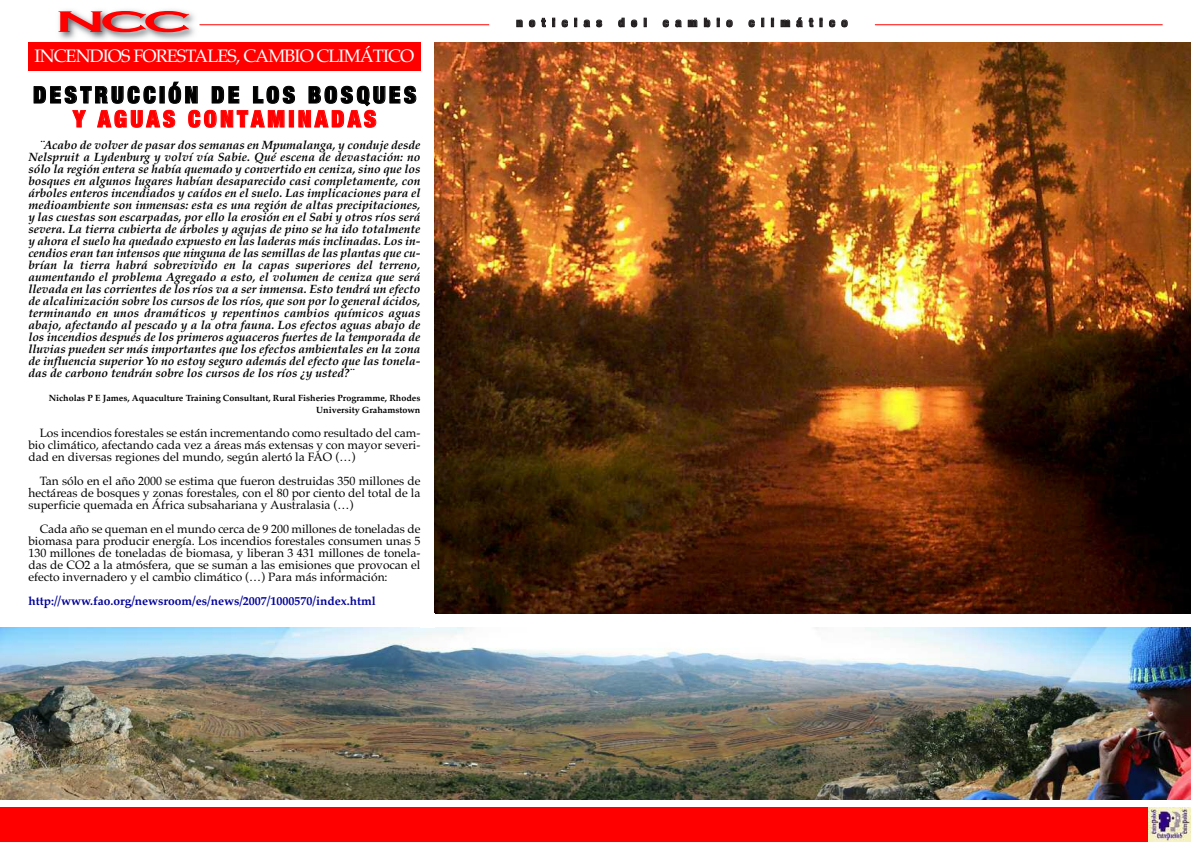
<style>
.page{position:relative;width:1191px;height:842px;background:#fff}
.page>*{position:absolute;margin:0;border:0;box-sizing:border-box;transform-origin:0 0}
.t1{font:900 condensed 23px "Helvetica Neue";letter-spacing:.15em;color:#000}
.t2{font:900 condensed 23px "Helvetica Neue";letter-spacing:.15em;color:#f00}
.t3{font:18px "Palatino";letter-spacing:-.05em;color:#fff}
.t4{font:italic 700 12px/12px "Palatino";color:#000;text-align:justify}
.t5{font:12px/12px "Palatino";color:#000;text-align:justify}
.t6{font:700 12px "Palatino";color:#009}
.t7{font:900 condensed 12px "Helvetica Neue";letter-spacing:.555em;color:#231f20}
.t8{font:700 9px/12px "Palatino";color:#000;text-align:right}
</style>
<div class="page">
<img style="left:435px;top:43px;width:755px;height:570px">
<img style="left:53px;top:9px;width:148px;height:34px">
<svg style="left:58px;top:11px;width:131px;height:21px;background:#e47374"></svg>
<div style="left:1px;top:807px;width:1190px;height:35px;background:#f00"></div>
<hr style="left:199px;top:24px;width:290px;height:1px;background:#f00">
<hr style="left:875px;top:24px;width:287px;height:1px;background:#f00">
<img style="left:1148px;top:807px;width:43px;height:35px">
<div style="left:28px;top:43px;width:392px;height:28px;background:#f00"></div>
<img style="left:0;top:628px;width:1190px;height:171px">
<h2 class="t3" style="left:35px;top:45px;width:381px">INCENDIOS FORESTALES, CAMBIO CLIMÁTICO</h2>
<h1 class="t1" style="left:33px;top:81px;width:385px">DESTRUCCIÓN DE LOS BOSQUES</h1>
<h1 class="t2" style="left:73px;top:105px;width:305px">Y AGUAS CONTAMINADAS</h1>
<p class="t4" style="left:28px;top:139px;width:393px;text-indent:11px">¨Acabo de volver de pasar dos semanas en Mpumalanga, y conduje desde Nelspruit a Lydenburg y volví vía Sabie. Qué escena de devastación: no sólo la región entera se había quemado y convertido en ceniza, sino que los bosques en algunos lugares habían desaparecido casi completamente, con árboles enteros incendiados y caídos en el suelo. Las implicaciones para el medioambiente son inmensas: esta es una región de altas precipitaciones, y las cuestas son escarpadas, por ello la erosión en el Sabi y otros ríos será severa. La tierra cubierta de árboles y agujas de pino se ha ido totalmente y ahora el suelo ha quedado expuesto en las laderas más inclinadas. Los in&shy;cendios eran tan intensos que ninguna de las semillas de las plantas que cu&shy;brían la tierra habrá sobrevivido en la capas superiores del terreno, aumentando el problema Agregado a esto, el volumen de ceniza que será llevada en las corrientes de los ríos va a ser inmensa. Esto tendrá un efecto de alcalinización sobre los cursos de los ríos, que son por lo general ácidos, terminando en unos dramáticos y repentinos cambios químicos aguas abajo, afectando al pescado y a la otra fauna. Los efectos aguas abajo de los incendios después de los primeros aguaceros fuertes de la temporada de lluvias pueden ser más importantes que los efectos ambientales en la zona de influencia superior Yo no estoy seguro además del efecto que las tonela&shy;das de carbono tendrán sobre los cursos de los ríos ¿y usted?¨</p>
<p class="t8" style="left:49px;top:392px;width:373px">Nicholas P E James, Aquaculture Training Consultant, Rural Fisheries Programme, Rhodes<br>University Grahamstown</p>
<p class="t5" style="left:28px;top:427px;width:393px;text-indent:11px">Los incendios forestales se están incrementando como resultado del cam&shy;bio climático, afectando cada vez a áreas más extensas y con mayor severi&shy;dad en diversas regiones del mundo, según alertó la FAO (…)</p>
<p class="t5" style="left:28px;top:475px;width:393px;text-indent:11px">Tan sólo en el año 2000 se estima que fueron destruidas 350 millones de hectáreas de bosques y zonas forestales, con el 80 por ciento del total de la superficie quemada en África subsahariana y Australasia (…)</p>
<p class="t5" style="left:28px;top:523px;width:393px;text-indent:11px">Cada año se queman en el mundo cerca de 9 200 millones de toneladas de biomasa para producir energía. Los incendios forestales consumen unas 5<br>130 millones de toneladas de biomasa, y liberan 3 431 millones de tonela&shy;das de CO2 a la atmósfera, que se suman a las emisiones que provocan el efecto invernadero y el cambio climático (…) Para más información:</p>
<p class="t6" style="left:28px;top:594px;width:349px">http://www.fao.org/newsroom/es/news/2007/1000570/index.html</p>
<p class="t7" style="left:516px;top:15px;width:87px">noticias</p>
<p class="t7" style="left:618px;top:15px;width:30px">del</p>
<p class="t7" style="left:663px;top:15px;width:71px">cambio</p>
<p class="t7" style="left:748px;top:15px;width:100px">climático</p>
</div>
